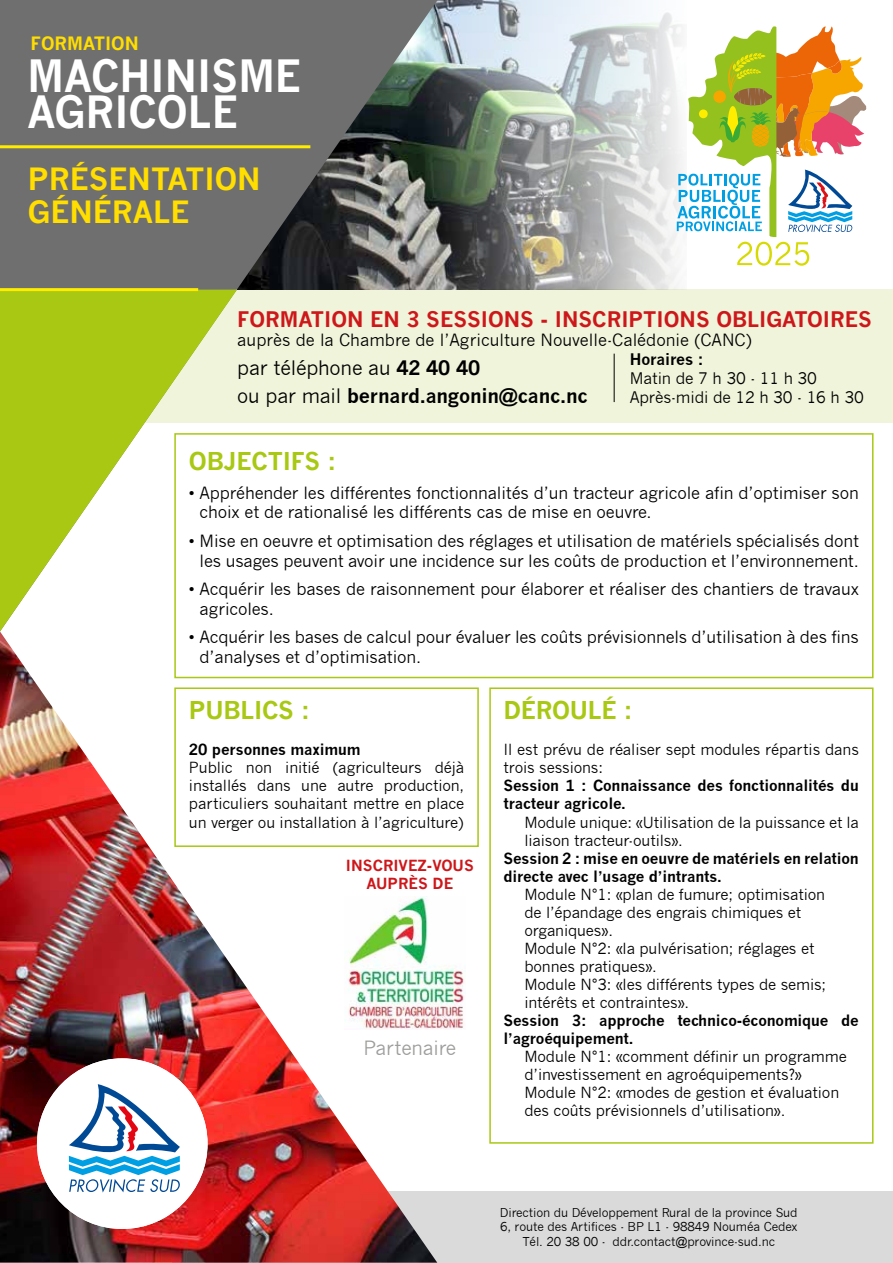
<style>
.page{position:relative;width:893px;height:1263px;background:#fff}
.page>*{position:absolute;margin:0;border:0;box-sizing:border-box;transform-origin:0 0}
.t1{font:700 43.5px/36px "News Gothic";color:#fff;scale:.95 1}
.t2{font:700 30px/33px "News Gothic";color:#ffde00}
.t3{font:700 24px "News Gothic";letter-spacing:-.01em;color:#a8c813}
.t4{font:700 21px "News Gothic";color:#cd171a}
.t5{font:700 19.5px/28.5px "News Gothic";letter-spacing:-.01em;color:#000}
.t6{font:19.2px "News Gothic";letter-spacing:-.01em;color:#9d9d9c}
.t7{font:700 18px "News Gothic";color:#ffde00}
.t8{font:16.5px/19.8px "News Gothic";letter-spacing:-.01em;color:#000}
.t9{font:15.6px/18.8px "News Gothic";letter-spacing:-.01em;color:#000}
.t10{font:700 15.6px "News Gothic";letter-spacing:-.01em;color:#000}
.t11{font:15px/18px "News Gothic";letter-spacing:-.01em;color:#000}
.t12{font:700 15px/18px "News Gothic";letter-spacing:-.01em;color:#000}
.t13{font:700 15px/18px "News Gothic";color:#cd171a;text-align:center}
.t14{font:12px/14.4px "News Gothic";letter-spacing:-.01em;color:#000;text-align:center}
.s1{font-weight:400}
</style>
<div class="page">
<div style="left:172px;top:1191px;width:721px;height:72px;background:#dadada"></div>
<div style="left:136px;top:290px;width:757px;height:133px;background:#eff4da"></div>
<hr style="left:614px;top:354px;width:1px;height:48px;background:#000">
<img style="left:437px;top:0;width:250px;height:290px">
<svg style="left:0;top:0;width:437px;height:290px;background:#686867"></svg>
<img style="left:0;top:631px;width:437px;height:632px">
<svg style="left:0;top:290px;width:237px;height:341px;fill:#a8c813"></svg>
<hr style="left:0;top:288px;width:198px;height:3px;background:#ffed00">
<hr style="left:0;top:145px;width:310px;height:3px;background:#ffed00">
<div style="left:489px;top:687px;width:384px;height:457px;border:2px solid #a8c813"></div>
<div style="left:174px;top:687px;width:305px;height:160px;border:2px solid #a8c813"></div>
<div style="left:174px;top:433px;width:699px;height:245px;border:2px solid #a8c813"></div>
<svg style="left:677px;top:26px;width:189px;height:240px"></svg>
<div style="left:713px;top:91px;width:13px;height:12px;background:#f7a600;border-radius:50%"></div>
<div style="left:699px;top:109px;width:9px;height:9px;background:#ffed00;border-radius:50%"></div>
<div style="left:37px;top:1058px;width:171px;height:171px;background:#fff;border-radius:50%"></div>
<svg style="left:69px;top:1084px;width:111px;height:108px"></svg>
<img style="left:344px;top:896px;width:121px;height:133px">
<p class="t7" style="left:31px;top:32px;width:110px">FORMATION</p>
<h1 class="t1" style="left:28px;top:57px;width:289px">MACHINISME<br>AGRICOLE</h1>
<h2 class="t2" style="left:28px;top:162px;width:234px">PRÉSENTATION<br>GÉNÉRALE</h2>
<h3 class="t4" style="left:237px;top:306px;width:636px">FORMATION EN 3 SESSIONS - INSCRIPTIONS OBLIGATOIRES</h3>
<p class="t8" style="left:237px;top:331px;width:516px">auprès de la Chambre de l’Agriculture Nouvelle-Calédonie (CANC)</p>
<h3 class="t5" style="left:237px;top:353px;width:352px"><span class="s1">par téléphone au</span> 42 40 40<br><span class="s1">ou par mail</span> bernard.angonin@canc.nc</h3>
<p class="t10" style="left:630px;top:350px;width:75px">Horaires :</p>
<p class="t9" style="left:630px;top:369px;width:235px">Matin de 7 h 30 - 11 h 30<br>Après-midi de 12 h 30 - 16 h 30</p>
<h3 class="t3" style="left:189px;top:447px;width:149px">OBJECTIFS :</h3>
<p class="t8" style="left:200px;top:483px;width:661px;text-indent:-11px">• Appréhender les différentes fonctionnalités d’un tracteur agricole afin d’optimiser son choix et de rationalisé les différents cas de mise en oeuvre.</p>
<p class="t8" style="left:189px;top:531px;width:671px;text-align:right">• Mise en oeuvre et optimisation des réglages et utilisation de matériels spécialisés dont les usages peuvent avoir une incidence sur les coûts de production et l’environnement.</p>
<p class="t8" style="left:200px;top:579px;width:661px;text-indent:-11px">• Acquérir les bases de raisonnement pour élaborer et réaliser des chantiers de travaux agricoles.</p>
<p class="t8" style="left:200px;top:628px;width:661px;text-indent:-11px">• Acquérir les bases de calcul pour évaluer les coûts prévisionnels d’utilisation à des fins d’analyses et d’optimisation.</p>
<h3 class="t3" style="left:189px;top:696px;width:122px">PUBLICS :</h3>
<p class="t12" style="left:189px;top:741px;width:173px">20 personnes maximum</p>
<p class="t11" style="left:189px;top:759px;width:277px;text-align:justify">Public non initié (agriculteurs déjà installés dans une autre production, particuliers souhaitant mettre en place un verger ou installation à l’agriculture)</p>
<h3 class="t3" style="left:503px;top:696px;width:131px">DÉROULÉ :</h3>
<p class="t11" style="left:503px;top:741px;width:357px">Il est prévu de réaliser sept modules répartis dans trois sessions:</p>
<p class="t12" style="left:503px;top:777px;width:357px">Session 1 : Connaissance des fonctionnalités du tracteur agricole.</p>
<p class="t11" style="left:524px;top:813px;width:336px">Module unique: «Utilisation de la puissance et la liaison tracteur-outils».</p>
<p class="t12" style="left:503px;top:849px;width:357px">Session 2 : mise en oeuvre de matériels en relation directe avec l’usage d’intrants.</p>
<p class="t11" style="left:524px;top:885px;width:303px">Module N°1: «plan de fumure; optimisation de l’épandage des engrais chimiques et organiques».<br>Module N°2: «la pulvérisation; réglages et bonnes pratiques».<br>Module N°3: «les différents types de semis; intérêts et contraintes».</p>
<p class="t12" style="left:503px;top:1011px;width:357px">Session 3: approche technico-économique de l’agroéquipement.</p>
<p class="t11" style="left:524px;top:1047px;width:324px">Module N°1: «comment définir un programme d’investissement en agroéquipements?» Module N°2: «modes de gestion et évaluation des coûts prévisionnels d’utilisation».</p>
<p class="t13" style="left:346px;top:856px;width:129px">INSCRIVEZ-VOUS<br>AUPRÈS DE</p>
<p class="t6" style="left:364px;top:1037px;width:94px">Partenaire</p>
<p class="t14" style="left:500px;top:1205px;width:299px">Direction du Développement Rural de la province Sud<br>6, route des Artifices - BP L1 - 98849 Nouméa Cedex<br>Tél. 20 38 00 - ddr.contact@province-sud.nc</p>
</div>
